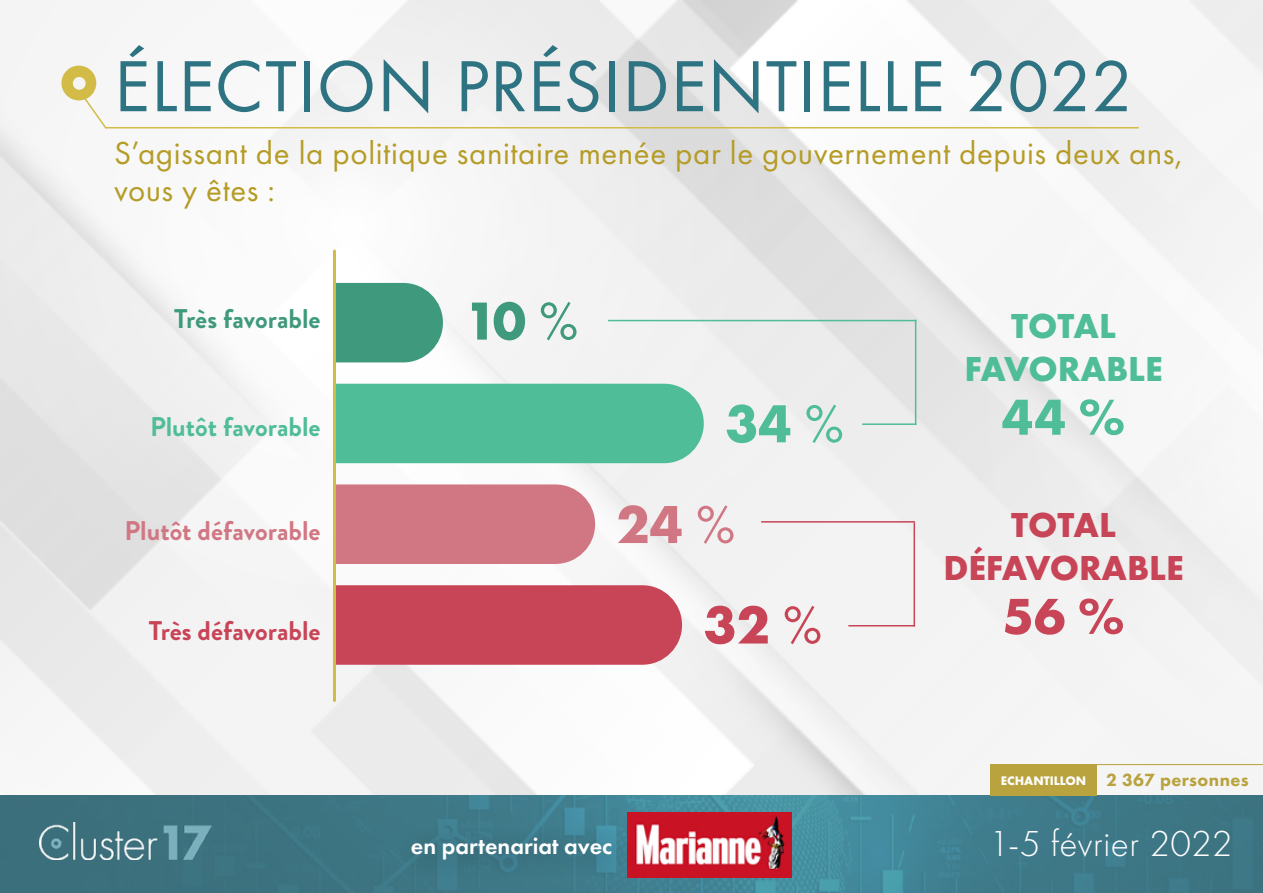
<style>
.page{position:relative;width:1263px;height:893px;background:#fff}
.page>*{position:absolute;margin:0;border:0;box-sizing:border-box;transform-origin:0 0}
.t1{font:75px "Futura PT";letter-spacing:.005em;color:#2e7382}
.t2{font:700 55.5px/100.8px "Futura PT";color:#4fbd98}
.t3{font:700 55.5px "Futura PT";color:#3f997c}
.t4{font:700 55.5px "Futura PT";color:#c84457}
.t5{font:700 52.5px "Futura PT";color:#4fbd98}
.t6{font:700 52.5px "Futura PT";color:#c84457}
.t7{font:300 37.5px "Futura PT";letter-spacing:.01em;color:#fff}
.t8{font:700 36px/43.2px "Futura PT";color:#c84457;text-align:center}
.t9{font:700 36px/43.2px "Futura PT";color:#4fbd98;text-align:center}
.t10{font:33px/36px "Futura PT";letter-spacing:.015em;color:#b59c26}
.t11{font:700 27px "Brandon Grotesque";color:#d17783}
.t12{font:700 27px "Brandon Grotesque";color:#4fbd98}
.t13{font:700 27px "Brandon Grotesque";color:#c84457}
.t14{font:700 27px "Brandon Grotesque";color:#3f997c}
.t15{font:600 24px "Futura PT";color:#fff}
.t16{font:800 18.3px "Futura PT";letter-spacing:.02em;color:#b8a33e}
.s1{font-weight:400}
.s2{color:#d17783}
.s3{font-weight:400;color:#d17783}
.s4{font-weight:700;font-size:12.9px;color:#fff}
</style>
<div class="page">
<img style="left:0;top:0;width:1263px;height:795px">
<img style="left:0;top:795px;width:1263px;height:98px">
<img style="left:39px;top:822px;width:173px;height:38px">
<img style="left:628px;top:812px;width:164px;height:66px">
<div style="left:394px;top:823px;width:244px;height:63px;background:#000;opacity:.3"></div>
<hr style="left:105px;top:127px;width:1034px;height:1px;background:#d3bb47">
<svg style="left:61px;top:66px;width:47px;height:64px"></svg>
<svg style="left:336px;top:283px;width:107px;height:79px;background:#4da085"></svg>
<div style="left:336px;top:384px;width:368px;height:79px;background:#4fbd98"></div>
<div style="left:336px;top:484px;width:259px;height:80px;background:#d17783"></div>
<svg style="left:336px;top:583px;width:346px;height:82px;background:#ca4d5f"></svg>
<hr style="left:333px;top:251px;width:3px;height:449px;background:#d3bb47">
<hr style="left:608px;top:320px;width:308px;height:1px;background:#4fbd98">
<hr style="left:761px;top:521px;width:154px;height:2px;background:#c84457">
<hr style="left:915px;top:320px;width:1px;height:105px;background:#4fbd98">
<hr style="left:913px;top:523px;width:2px;height:103px;background:#c84457">
<hr style="left:862px;top:423px;width:54px;height:2px;background:#4fbd98">
<hr style="left:848px;top:625px;width:67px;height:1px;background:#c84457">
<div style="left:990px;top:764px;width:106px;height:31px;background:#b8a33e"></div>
<hr style="left:1096px;top:764px;width:167px;height:1px;background:#b8a33e">
<h1 class="t1" style="left:114px;top:42px;width:1021px">ÉLECTION PRÉSIDENTIELLE 2022</h1>
<p class="t10" style="left:114px;top:135px;width:1070px">S’agissant de la politique sanitaire menée par le gouvernement depuis deux ans, vous y êtes :</p>
<p class="t14" style="left:174px;top:300px;width:148px">Très favorable</p>
<p class="t12" style="left:150px;top:408px;width:172px">Plutôt favorable</p>
<p class="t11" style="left:125px;top:511px;width:198px">Plutôt défavorable</p>
<p class="t13" style="left:149px;top:612px;width:173px">Très défavorable</p>
<h2 class="t3" style="left:464px;top:285px;width:116px">10 <span class="s1">%</span></h2>
<h2 class="t2" style="left:616px;top:372px;width:229px;text-indent:109px">34 <span class="s1">%<br></span><span class="s2">24</span> <span class="s3">%</span></h2>
<h2 class="t4" style="left:703px;top:589px;width:120px">32 <span class="s1">%</span></h2>
<p class="t9" style="left:964px;top:303px;width:200px">TOTAL<br>FAVORABLE</p>
<h3 class="t5" style="left:1002px;top:383px;width:125px">44 %</h3>
<p class="t8" style="left:943px;top:502px;width:242px">TOTAL<br>DÉFAVORABLE</p>
<h3 class="t6" style="left:1002px;top:582px;width:124px">56 %</h3>
<p class="t16" style="left:1001px;top:768px;width:249px"><span class="s4">ECHANTILLON</span> 2 367 personnes</p>
<p class="t15" style="left:411px;top:830px;width:203px">en partenariat avec</p>
<p class="t7" style="left:989px;top:822px;width:245px">1-5 février 2022</p>
</div>
